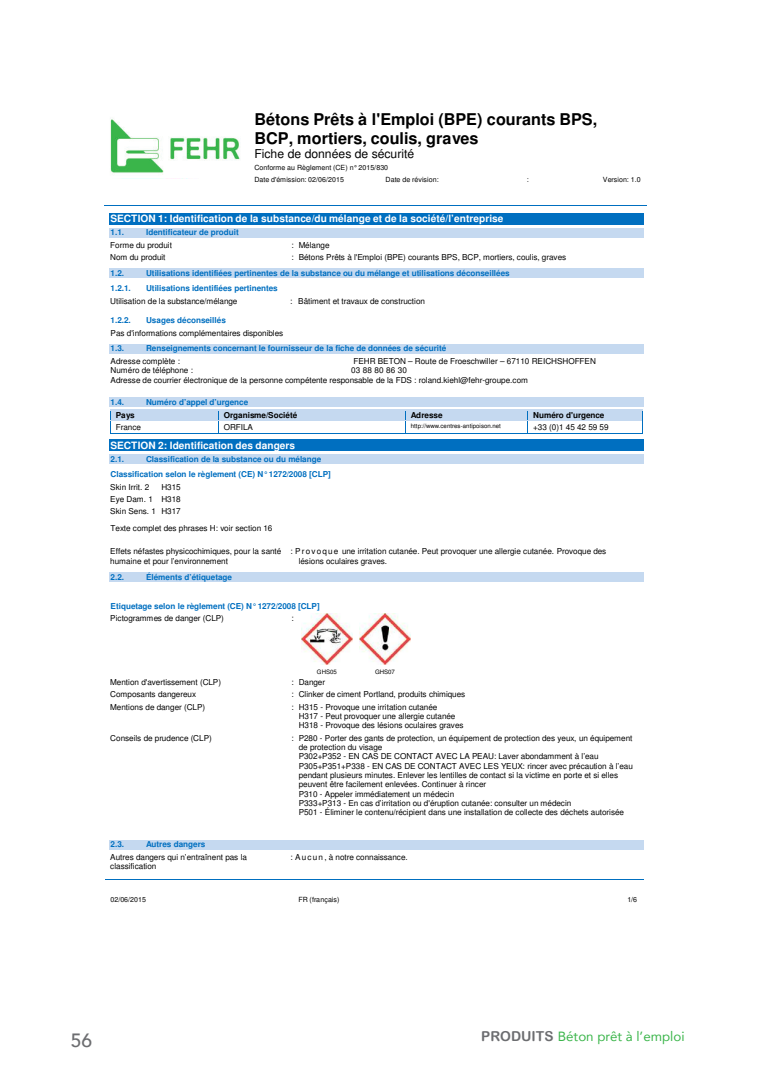
<style>
.page{position:relative;width:780px;height:1088px;background:#fff}
.page>*{position:absolute;margin:0;border:0;box-sizing:border-box;transform-origin:0 0}
.t1{font:500 19.25px "Avenir";color:#6c6d70}
.t2{font:700 16.25px/18.8px "Helvetica";color:#000}
.t3{font:13.38px "Avenir";color:#3ab54a}
.t4{font:12.12px "Helvetica";color:#000}
.t5{font:700 10.12px "Helvetica";color:#fff}
.t6{font:8.12px/9.2px "Helvetica";letter-spacing:-.005em;color:#000}
.t7{font:700 8.12px/15.4px "Helvetica";letter-spacing:-.005em;color:#006fc0}
.t8{font:700 8.12px "Helvetica";color:#000}
.t9{font:7px/11.5px "Helvetica";color:#000}
.t10{font:6.12px "Helvetica";letter-spacing:.005em;color:#000}
.s1{font-family:"Arial Rounded MT Bold";font-size:13.62px;color:#6c6d70}
</style>
<div class="page">
<hr style="left:104px;top:205px;width:543px;height:1px;background:#006fc0">
<hr style="left:105px;top:879px;width:538px;height:1px;background:#006fc0">
<div style="left:109px;top:213px;width:534px;height:11px;background:#006fc0"></div>
<div style="left:109px;top:228px;width:534px;height:9px;background:#c5d9f0"></div>
<div style="left:109px;top:269px;width:534px;height:9px;background:#c5d9f0"></div>
<div style="left:109px;top:344px;width:534px;height:10px;background:#c5d9f0"></div>
<div style="left:109px;top:397px;width:534px;height:9px;background:#c5d9f0"></div>
<div style="left:109px;top:439px;width:534px;height:12px;background:#006fc0"></div>
<div style="left:109px;top:455px;width:534px;height:9px;background:#c5d9f0"></div>
<div style="left:109px;top:572px;width:534px;height:10px;background:#c5d9f0"></div>
<div style="left:109px;top:840px;width:534px;height:9px;background:#c5d9f0"></div>
<div style="left:110px;top:411px;width:108px;height:9px;background:#c5d9f0"></div>
<div style="left:218px;top:411px;width:187px;height:9px;background:#c5d9f0"></div>
<div style="left:405px;top:411px;width:122px;height:9px;background:#c5d9f0"></div>
<div style="left:528px;top:411px;width:114px;height:9px;background:#c5d9f0"></div>
<hr style="left:110px;top:410px;width:108px;height:1px;background:#c5d9f0">
<hr style="left:219px;top:410px;width:186px;height:1px;background:#c5d9f0">
<hr style="left:406px;top:410px;width:121px;height:1px;background:#c5d9f0">
<hr style="left:528px;top:410px;width:114px;height:1px;background:#c5d9f0">
<hr style="left:110px;top:420px;width:108px;height:1px;background:#c5d9f0">
<hr style="left:219px;top:420px;width:186px;height:1px;background:#c5d9f0">
<hr style="left:406px;top:420px;width:121px;height:1px;background:#c5d9f0">
<hr style="left:528px;top:420px;width:114px;height:1px;background:#c5d9f0">
<svg style="left:110px;top:411px;width:1px;height:22px"></svg>
<hr style="left:110px;top:433px;width:108px;height:1px;background:#006fc0">
<svg style="left:218px;top:410px;width:1px;height:23px"></svg>
<hr style="left:218px;top:433px;width:187px;height:1px;background:#006fc0">
<svg style="left:405px;top:410px;width:1px;height:23px"></svg>
<hr style="left:405px;top:433px;width:122px;height:1px;background:#006fc0">
<svg style="left:527px;top:410px;width:1px;height:24px"></svg>
<hr style="left:528px;top:433px;width:114px;height:1px;background:#006fc0">
<svg style="left:642px;top:410px;width:1px;height:24px"></svg>
<img style="left:301px;top:614px;width:51px;height:51px">
<img style="left:359px;top:614px;width:51px;height:51px">
<img style="left:110px;top:118px;width:130px;height:58px">
<h2 class="t2" style="left:254px;top:110px;width:344px">Bétons Prêts à l'Emploi (BPE) courants BPS,<br>BCP, mortiers, coulis, graves</h2>
<h3 class="t4" style="left:254px;top:147px;width:161px">Fiche de données de sécurité</h3>
<p class="t9" style="left:254px;top:162px;width:135px">Conforme au Règlement (CE) n° 2015/830<br>Date d'émission: 02/06/2015</p>
<p class="t9" style="left:385px;top:173px;width:55px">Date de révision:</p>
<p class="t9" style="left:527px;top:173px;width:3px">:</p>
<p class="t9" style="left:603px;top:173px;width:39px">Version: 1.0</p>
<p class="t5" style="left:110px;top:212px;width:394px">SECTION 1: Identification de la substance/du mélange et de la société/l’entreprise</p>
<p class="t7" style="left:110px;top:225px;width:15px">1.1.</p>
<p class="t7" style="left:146px;top:225px;width:94px">Identificateur de produit</p>
<p class="t6" style="left:110px;top:240px;width:63px">Forme du produit</p>
<p class="t6" style="left:291px;top:240px;width:40px">: Mélange</p>
<p class="t6" style="left:110px;top:252px;width:57px">Nom du produit</p>
<p class="t6" style="left:291px;top:252px;width:276px">: Bétons Prêts à l'Emploi (BPE) courants BPS, BCP, mortiers, coulis, graves</p>
<p class="t7" style="left:110px;top:265px;width:15px">1.2.</p>
<p class="t7" style="left:146px;top:265px;width:365px">Utilisations identifiées pertinentes de la substance ou du mélange et utilisations déconseillées</p>
<p class="t7" style="left:110px;top:280px;width:22px">1.2.1.</p>
<p class="t7" style="left:146px;top:280px;width:133px">Utilisations identifiées pertinentes</p>
<p class="t6" style="left:110px;top:296px;width:129px">Utilisation de la substance/mélange</p>
<p class="t6" style="left:290px;top:296px;width:136px">: Bâtiment et travaux de construction</p>
<p class="t7" style="left:110px;top:312px;width:22px">1.2.2.</p>
<p class="t7" style="left:146px;top:312px;width:81px">Usages déconseillés</p>
<p class="t6" style="left:110px;top:328px;width:174px">Pas d'informations complémentaires disponibles</p>
<p class="t7" style="left:110px;top:341px;width:15px">1.3.</p>
<p class="t7" style="left:146px;top:341px;width:301px">Renseignements concernant le fournisseur de la fiche de données de sécurité</p>
<p class="t6" style="left:110px;top:356px;width:71px">Adresse complète :</p>
<p class="t6" style="left:353px;top:356px;width:244px">FEHR BETON – Route de Froeschwiller – 67110 REICHSHOFFEN</p>
<p class="t6" style="left:110px;top:366px;width:84px">Numéro de téléphone :</p>
<p class="t6" style="left:110px;top:366px;width:419px;text-indent:240px">03 88 80 86 30<br>Adresse de courrier électronique de la personne compétente responsable de la FDS : roland.kiehl@fehr-groupe.com</p>
<p class="t7" style="left:110px;top:394px;width:15px">1.4.</p>
<p class="t7" style="left:146px;top:394px;width:104px">Numéro d’appel d’urgence</p>
<p class="t8" style="left:116px;top:410px;width:20px">Pays</p>
<p class="t8" style="left:224px;top:410px;width:75px">Organisme/Société</p>
<p class="t8" style="left:411px;top:410px;width:33px">Adresse</p>
<p class="t8" style="left:533px;top:410px;width:73px">Numéro d'urgence</p>
<p class="t6" style="left:116px;top:423px;width:27px">France</p>
<p class="t6" style="left:224px;top:423px;width:31px">ORFILA</p>
<p class="t10" style="left:411px;top:423px;width:91px">http://www.centres-antipoison.net</p>
<p class="t6" style="left:533px;top:423px;width:77px">+33 (0)1 45 42 59 59</p>
<p class="t5" style="left:110px;top:439px;width:186px">SECTION 2: Identification des dangers</p>
<p class="t7" style="left:110px;top:451px;width:15px">2.1.</p>
<p class="t7" style="left:110px;top:451px;width:222px;text-indent:36px">Classification de la substance ou du mélange<br>Classification selon le règlement (CE) N° 1272/2008 [CLP]</p>
<p class="t6" style="left:110px;top:482px;width:40px">Skin Irrit. 2</p>
<p class="t6" style="left:110px;top:481px;width:72px;line-height:12.4px;text-align:justify;text-indent:51px">H315<br>Eye Dam. 1 H318<br>Skin Sens. 1 H317</p>
<p class="t6" style="left:110px;top:523px;width:163px">Texte complet des phrases H: voir section 16</p>
<p class="t6" style="left:110px;top:547px;width:172px">Effets néfastes physicochimiques, pour la santé humaine et pour l’environnement</p>
<p class="t7" style="left:110px;top:569px;width:15px">2.2.</p>
<p class="t7" style="left:146px;top:569px;width:87px">Éléments d’étiquetage</p>
<p class="t6" style="left:298px;top:547px;width:309px;text-indent:-8px">: P r o v o q u e une irritation cutanée. Peut provoquer une allergie cutanée. Provoque des lésions oculaires graves.</p>
<p class="t7" style="left:110px;top:598px;width:211px">Etiquetage selon le règlement (CE) N° 1272/2008 [CLP]</p>
<p class="t6" style="left:110px;top:613px;width:115px">Pictogrammes de danger (CLP)</p>
<p class="t6" style="left:291px;top:613px;width:4px">:</p>
<p class="t10" style="left:317px;top:668px;width:21px">GHS05</p>
<p class="t10" style="left:375px;top:668px;width:21px">GHS07</p>
<p class="t6" style="left:110px;top:677px;width:112px">Mention d'avertissement (CLP)</p>
<p class="t6" style="left:291px;top:677px;width:35px">: Danger</p>
<p class="t6" style="left:110px;top:690px;width:87px">Composants dangereux</p>
<p class="t6" style="left:291px;top:690px;width:175px">: Clinker de ciment Portland, produits chimiques</p>
<p class="t6" style="left:110px;top:702px;width:96px">Mentions de danger (CLP)</p>
<p class="t6" style="left:298px;top:702px;width:166px;text-indent:-7px">: H315 - Provoque une irritation cutanée<br>H317 - Peut provoquer une allergie cutanée<br>H318 - Provoque des lésions oculaires graves</p>
<p class="t6" style="left:110px;top:733px;width:103px">Conseils de prudence (CLP)</p>
<p class="t6" style="left:298px;top:733px;width:336px;text-indent:-7px">: P280 - Porter des gants de protection, un équipement de protection des yeux, un équipement de protection du visage<br>P302+P352 - EN CAS DE CONTACT AVEC LA PEAU: Laver abondamment à l’eau P305+P351+P338 - EN CAS DE CONTACT AVEC LES YEUX: rincer avec précaution à l’eau pendant plusieurs minutes. Enlever les lentilles de contact si la victime en porte et si elles peuvent être facilement enlevées. Continuer à rincer<br>P310 - Appeler immédiatement un médecin<br>P333+P313 - En cas d’irritation ou d'éruption cutanée: consulter un médecin<br>P501 - Éliminer le contenu/récipient dans une installation de collecte des déchets autorisée</p>
<p class="t7" style="left:110px;top:836px;width:15px">2.3.</p>
<p class="t7" style="left:146px;top:836px;width:61px">Autres dangers</p>
<p class="t6" style="left:110px;top:852px;width:138px">Autres dangers qui n’entraînent pas la classification</p>
<p class="t6" style="left:290px;top:852px;width:118px">: A uc u n , à notre connaissance.</p>
<p class="t9" style="left:110px;top:893px;width:37px">02/06/2015</p>
<p class="t9" style="left:298px;top:893px;width:43px">FR (français)</p>
<p class="t9" style="left:627px;top:893px;width:11px">1/6</p>
<h1 class="t1" style="left:71px;top:1023px;width:23px">56</h1>
<h3 class="t3" style="left:481px;top:1026px;width:205px"><span class="s1">PRODUITS</span> Béton prêt à l’emploi</h3>
</div>
